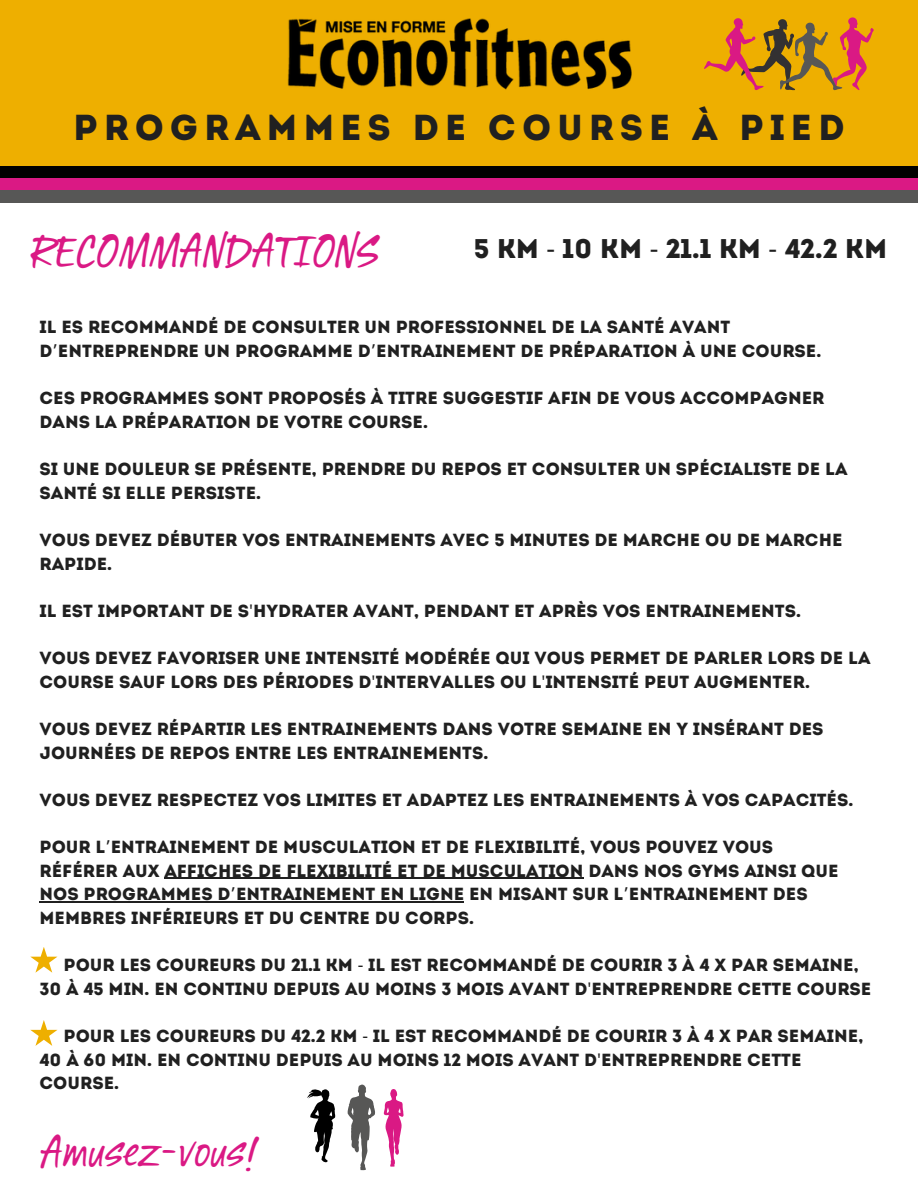
<style>
.page{position:relative;width:918px;height:1188px;background:#fff}
.page>*{position:absolute;margin:0;border:0;box-sizing:border-box;transform-origin:0 0}
.t1{font:46.5px "Aspire";color:#da1984}
.t2{font:45.3px "Aspire";color:#da1984}
.t3{font:36px "Intro";letter-spacing:.16em;color:#202020}
.t4{font:27px "Intro";color:#202020}
.t5{font:17.55px/23.7px "Intro";color:#202020}
.s1{font-family:"Noto Sans"}
.s2{font-family:"Noto Sans Gurmukhi"}
</style>
<div class="page">
<div style="left:0;top:0;width:918px;height:186px;background:#eeaf00"></div>
<div style="left:0;top:166px;width:918px;height:12px;background:#000"></div>
<svg style="left:704px;top:17px;width:170px;height:73px"></svg>
<div style="left:0;top:178px;width:918px;height:12px;background:#da1984"></div>
<div style="left:0;top:190px;width:918px;height:13px;background:#575756"></div>
<svg style="left:347px;top:1085px;width:28px;height:85px"></svg>
<svg style="left:384px;top:1089px;width:20px;height:78px"></svg>
<svg style="left:307px;top:1089px;width:28px;height:74px"></svg>
<hr style="left:164px;top:878px;width:420px;height:1px;background:#202020">
<hr style="left:40px;top:901px;width:424px;height:2px;background:#202020">
<svg style="left:30px;top:947px;width:27px;height:26px"></svg>
<svg style="left:30px;top:1020px;width:27px;height:26px"></svg>
<img style="left:287px;top:18px;width:345px;height:72px">
<p class="t3" style="left:73px;top:113px;width:773px">PROGRAMMES DE COURSE À PIED</p>
<p class="t1" style="left:30px;top:224px;width:351px">RECOMMANDATIONS</p>
<p class="t4" style="left:474px;top:238px;width:415px">5 KM <span class="s1">-</span> 10 KM <span class="s1">-</span> 21.1 KM <span class="s1">-</span> 42.2 KM</p>
<p class="t5" style="left:40px;top:317px;width:783px">IL ES RECOMMANDÉ DE CONSULTER UN PROFESSIONNEL DE LA SANTÉ AVANT<br>D<span class="s2">’</span>ENTREPRENDRE UN PROGRAMME D<span class="s2">’</span>ENTRAINEMENT DE PRÉPARATION À UNE COURSE.</p>
<p class="t5" style="left:40px;top:388px;width:786px">CES PROGRAMMES SONT PROPOSÉS À TITRE SUGGESTIF AFIN DE VOUS ACCOMPAGNER<br>DANS LA PRÉPARATION DE VOTRE COURSE.</p>
<p class="t5" style="left:40px;top:459px;width:810px">SI UNE DOULEUR SE PRÉSENTE, PRENDRE DU REPOS ET CONSULTER UN SPÉCIALISTE DE LA<br>SANTÉ SI ELLE PERSISTE.</p>
<h3 class="t5" style="left:40px;top:530px;width:805px">VOUS DEVEZ DÉBUTER VOS ENTRAINEMENTS AVEC 5 MINUTES DE MARCHE OU DE MARCHE<br>RAPIDE.</h3>
<h1 class="t5" style="left:40px;top:601px;width:763px">IL EST IMPORTANT DE S<span class="s1">'</span>HYDRATER AVANT, PENDANT ET APRÈS VOS ENTRAINEMENTS.</h1>
<h4 class="t5" style="left:40px;top:648px;width:832px">VOUS DEVEZ FAVORISER UNE INTENSITÉ MODÉRÉE QUI VOUS PERMET DE PARLER LORS DE LA<br>COURSE SAUF LORS DES PÉRIODES D<span class="s1">'</span>INTERVALLES OU L<span class="s1">'</span>INTENSITÉ PEUT AUGMENTER.</h4>
<p class="t5" style="left:40px;top:719px;width:786px">VOUS DEVEZ RÉPARTIR LES ENTRAINEMENTS DANS VOTRE SEMAINE EN Y INSÉRANT DES<br>JOURNÉES DE REPOS ENTRE LES ENTRAINEMENTS.</p>
<p class="t5" style="left:40px;top:790px;width:815px">VOUS DEVEZ RESPECTEZ VOS LIMITES ET ADAPTEZ LES ENTRAINEMENTS À VOS CAPACITÉS.</p>
<p class="t5" style="left:40px;top:837px;width:735px">POUR L<span class="s2">’</span>ENTRAINEMENT DE MUSCULATION ET DE FLEXIBILITÉ, VOUS POUVEZ VOUS</p>
<p class="t5" style="left:40px;top:860px;width:801px">RÉFÉRER AUX AFFICHES DE FLEXIBILITÉ ET DE MUSCULATION DANS NOS GYMS AINSI QUE<br>NOS PROGRAMMES D<span class="s2">’</span>ENTRAINEMENT EN LIGNE EN MISANT SUR L<span class="s2">’</span>ENTRAINEMENT DES<br>MEMBRES INFÉRIEURS ET DU CENTRE DU CORPS.</p>
<p class="t5" style="left:40px;top:955px;width:833px;text-indent:24px">POUR LES COUREURS DU 21.1 KM <span class="s1">-</span> IL EST RECOMMANDÉ DE COURIR 3 À 4 X PAR SEMAINE,<br>30 À 45 MIN. EN CONTINU DEPUIS AU MOINS 3 MOIS AVANT D<span class="s1">'</span>ENTREPRENDRE CETTE COURSE</p>
<p class="t5" style="left:40px;top:1026px;width:825px;text-indent:24px">POUR LES COUREURS DU 42.2 KM <span class="s1">-</span> IL EST RECOMMANDÉ DE COURIR 3 À 4 X PAR SEMAINE,<br>40 À 60 MIN. EN CONTINU DEPUIS AU MOINS 12 MOIS AVANT D<span class="s1">'</span>ENTREPRENDRE CETTE<br>COURSE.</p>
<p class="t2" style="left:40px;top:1127px;width:220px">Amusez-vous!</p>
</div>
